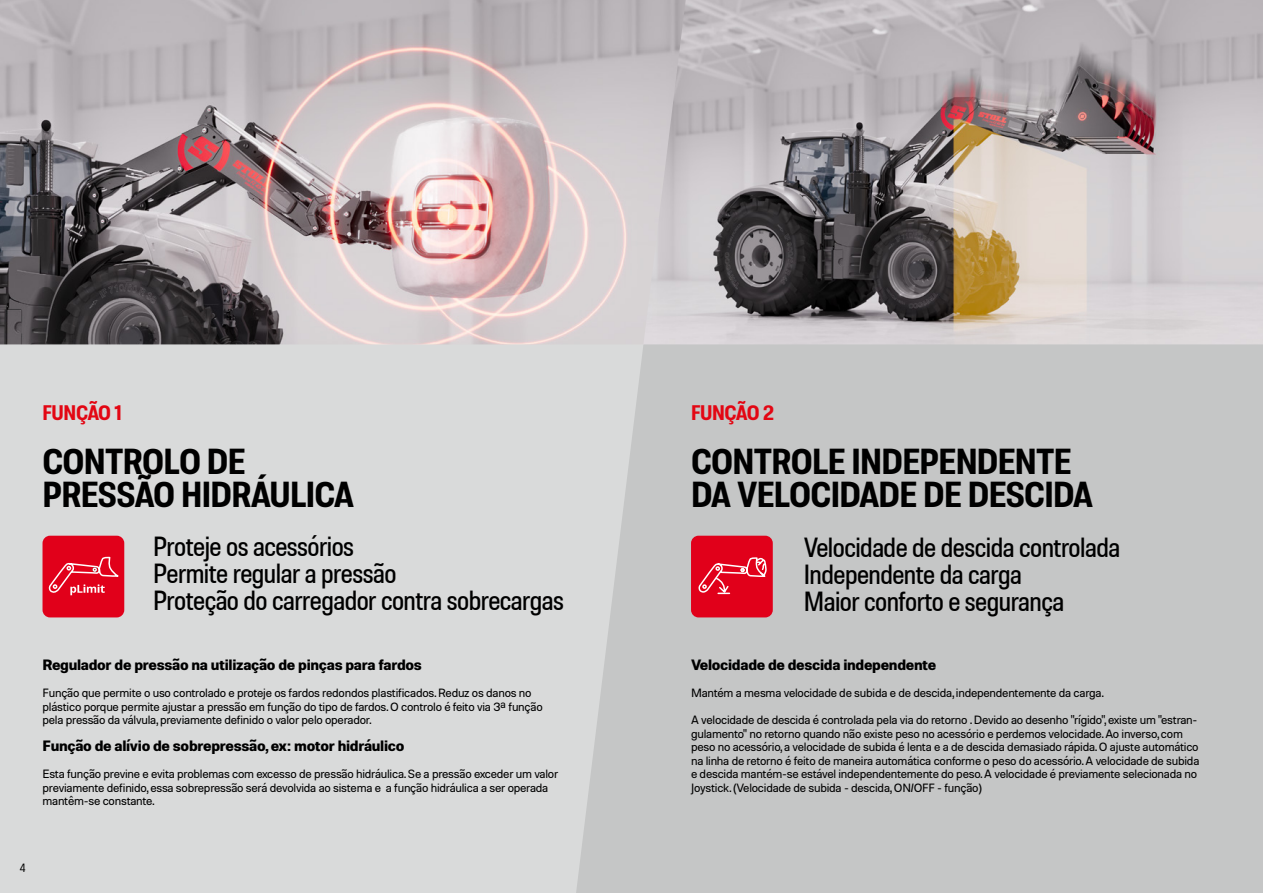
<style>
.page{position:relative;width:1263px;height:893px;background:#d9dada}
.page>*{position:absolute;margin:0;border:0;box-sizing:border-box;transform-origin:0 0}
.t1{font:700 semi-condensed 36px/33px "Molde";letter-spacing:-.02em;color:#000}
.t2{font:500 semi-condensed 27px/27px "Molde";letter-spacing:-.02em;color:#000}
.t3{font:700 semi-condensed 21px "Molde";letter-spacing:-.02em;color:#e30613}
.t4{font:700 15px "Molde";letter-spacing:-.02em;color:#000}
.t5{font:12px/13.5px "Molde";letter-spacing:-.02em;color:#000}
.t6{font:semi-condensed 12px "Molde";color:#000}
</style>
<div class="page">
<div style="left:576px;top:344px;width:687px;height:549px;background:#c5c6c6"></div>
<img style="left:686px;top:0;width:577px;height:344px">
<img style="left:0;top:0;width:686px;height:344px">
<div style="left:43px;top:536px;width:81px;height:81px;background:#e1001a;border-radius:8px"></div>
<svg style="left:49px;top:557px;width:70px;height:38px"></svg>
<div style="left:691px;top:536px;width:82px;height:81px;background:#e1001a;border-radius:8px"></div>
<svg style="left:699px;top:557px;width:68px;height:38px"></svg>
<h3 class="t3" style="left:43px;top:399px;width:81px">FUNÇÃO 1</h3>
<h3 class="t3" style="left:691px;top:399px;width:85px">FUNÇÃO 2</h3>
<h1 class="t1" style="left:43px;top:444px;width:313px">CONTROLO DE<br>PRESSÃO HIDRÁULICA</h1>
<h2 class="t2" style="left:153px;top:533px;width:412px">Proteje os acessórios<br>Permite regular a pressão<br>Proteção do carregador contra sobrecargas</h2>
<h1 class="t1" style="left:691px;top:444px;width:404px">CONTROLE INDEPENDENTE<br>DA VELOCIDADE DE DESCIDA</h1>
<h2 class="t2" style="left:804px;top:533px;width:318px">Velocidade de descida controlada<br>Independente da carga<br>Maior conforto e segurança</h2>
<p class="t4" style="left:43px;top:655px;width:381px">Regulador de pressão na utilização de pinças para fardos</p>
<p class="t5" style="left:43px;top:686px;width:502px">Função que permite o uso controlado e proteje os fardos redondos plastificados. Reduz os danos no plástico porque permite ajustar a pressão em função do tipo de fardos. O controlo é feito via 3ª função pela pressão da válvula, previamente definido o valor pelo operador.</p>
<p class="t4" style="left:43px;top:736px;width:363px">Função de alívio de sobrepressão, ex: motor hidráulico</p>
<p class="t5" style="left:43px;top:767px;width:517px">Esta função previne e evita problemas com excesso de pressão hidráulica. Se a pressão exceder um valor previamente definido, essa sobrepressão será devolvida ao sistema e a função hidráulica a ser operada mantêm-se constante.</p>
<p class="t4" style="left:691px;top:655px;width:247px">Velocidade de descida independente</p>
<p class="t5" style="left:691px;top:686px;width:414px">Mantém a mesma velocidade de subida e de descida, independentemente da carga.</p>
<p class="t5" style="left:691px;top:713px;width:510px">A velocidade de descida é controlada pela via do retorno . Devido ao desenho "rígido", existe um "estran&shy;gulamento" no retorno quando não existe peso no acessório e perdemos velocidade. Ao inverso, com peso no acessório, a velocidade de subida é lenta e a de descida demasiado rápida. O ajuste automático na linha de retorno é feito de maneira automática conforme o peso do acessório. A velocidade de subida e descida mantém-se estável independentemente do peso. A velocidade é previamente selecionada no Joystick. (Velocidade de subida - descida, ON/OFF - função)</p>
<p class="t6" style="left:20px;top:860px;width:7px">4</p>
</div>
